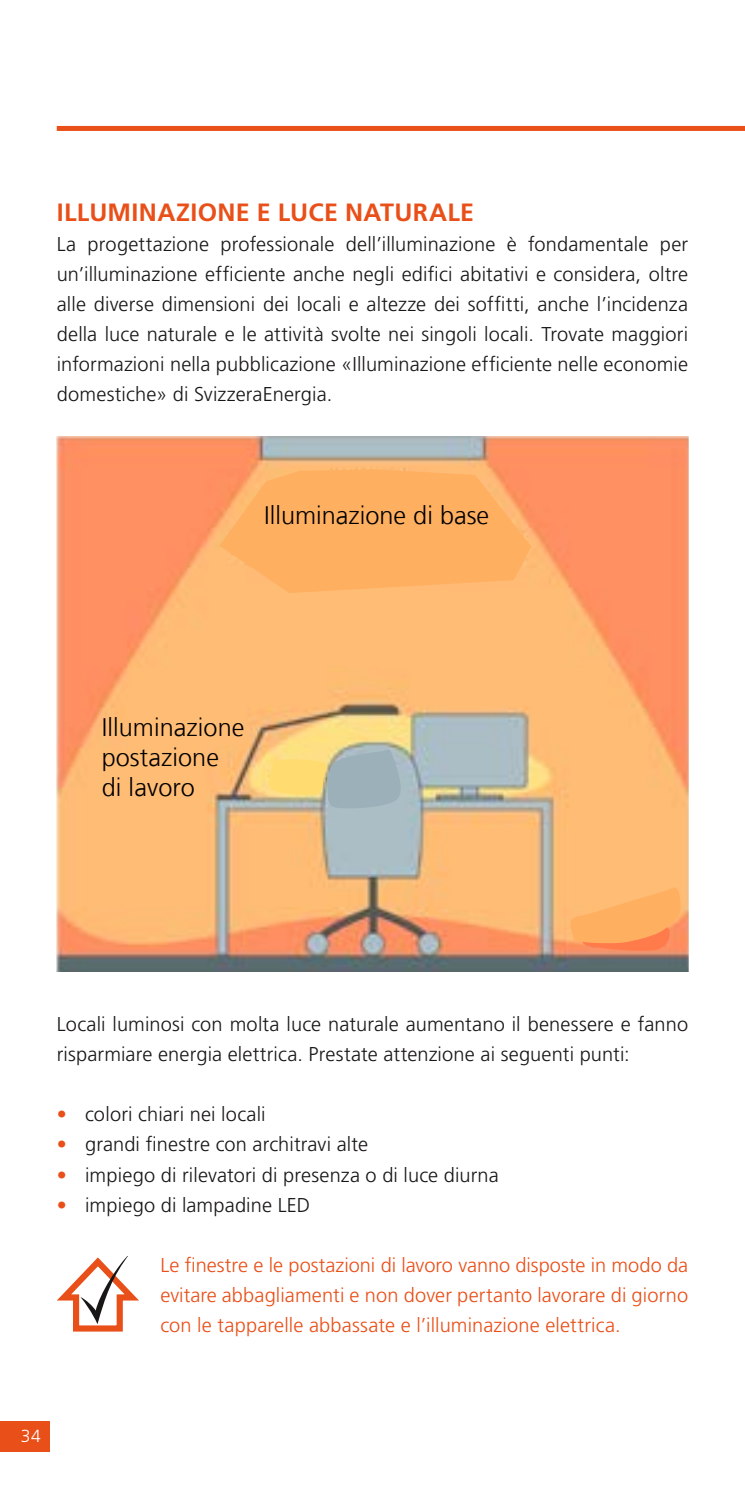
<style>
.page{position:relative;width:745px;height:1489px;background:#fff}
.page>*{position:absolute;margin:0;border:0;box-sizing:border-box;transform-origin:0 0}
.t1{font:300 25.25px/30.2px "Frutiger LT Com";letter-spacing:.005em;color:#000}
.t2{font:700 25px "Frutiger LT Std";letter-spacing:.01em;color:#e94f18}
.t3{font:300 20px/30px "Frutiger LT Std";letter-spacing:.005em;color:#181716;text-align:justify}
.t4{font:300 20px/30px "Frutiger LT Std";letter-spacing:.01em;color:#e94f18;text-align:justify}
.t5{font:300 17.5px "Frutiger LT Std";color:#fff}
.s1{color:#e94f18}
</style>
<div class="page">
<div style="left:57px;top:126px;width:687px;height:5px;background:#e94f18"></div>
<img style="left:57px;top:437px;width:630px;height:534px">
<svg style="left:219px;top:469px;width:312px;height:124px;background:#feaf63"></svg>
<svg style="left:266px;top:746px;width:140px;height:63px;background:#c3c19f"></svg>
<svg style="left:567px;top:885px;width:113px;height:68px;background:#fea964"></svg>
<svg style="left:57px;top:1256px;width:82px;height:75px"></svg>
<div style="left:0;top:1421px;width:50px;height:30px;background:#e94f18"></div>
<p class="t2" style="left:57px;top:197px;width:418px">ILLUMINAZIONE E LUCE NATURALE</p>
<p class="t3" style="left:57px;top:229px;width:632px">La progettazione professionale dell’illuminazione è fondamentale per un’illuminazione efficiente anche negli edifici abitativi e considera, oltre alle diverse dimensioni dei locali e altezze dei soffitti, anche l’incidenza della luce naturale e le attività svolte nei singoli locali. Trovate maggiori informazioni nella pubblicazione «Illuminazione efficiente nelle economie domestiche» di SvizzeraEnergia.</p>
<p class="t1" style="left:264px;top:500px;width:226px">Illuminazione di base</p>
<p class="t1" style="left:102px;top:711px;width:144px">Illuminazione postazione di lavoro</p>
<p class="t3" style="left:57px;top:1009px;width:632px">Locali luminosi con molta luce naturale aumentano il benessere e fanno risparmiare energia elettrica. Prestate attenzione ai seguenti punti:</p>
<p class="t3" style="left:57px;top:1099px;width:210px"><span class="s1">•</span> colori chiari nei locali</p>
<p class="t3" style="left:57px;top:1129px;width:312px"><span class="s1">•</span> grandi finestre con architravi alte</p>
<p class="t3" style="left:57px;top:1159px;width:443px"><span class="s1">•</span> impiego di rilevatori di presenza o di luce diurna</p>
<p class="t3" style="left:57px;top:1189px;width:255px"><span class="s1">•</span> impiego di lampadine LED</p>
<p class="t4" style="left:160px;top:1249px;width:529px">Le finestre e le postazioni di lavoro vanno disposte in modo da evitare abbagliamenti e non dover pertanto lavorare di giorno con le tapparelle abbassate e l’illuminazione elettrica.</p>
<p class="t5" style="left:21px;top:1426px;width:21px">34</p>
</div>
